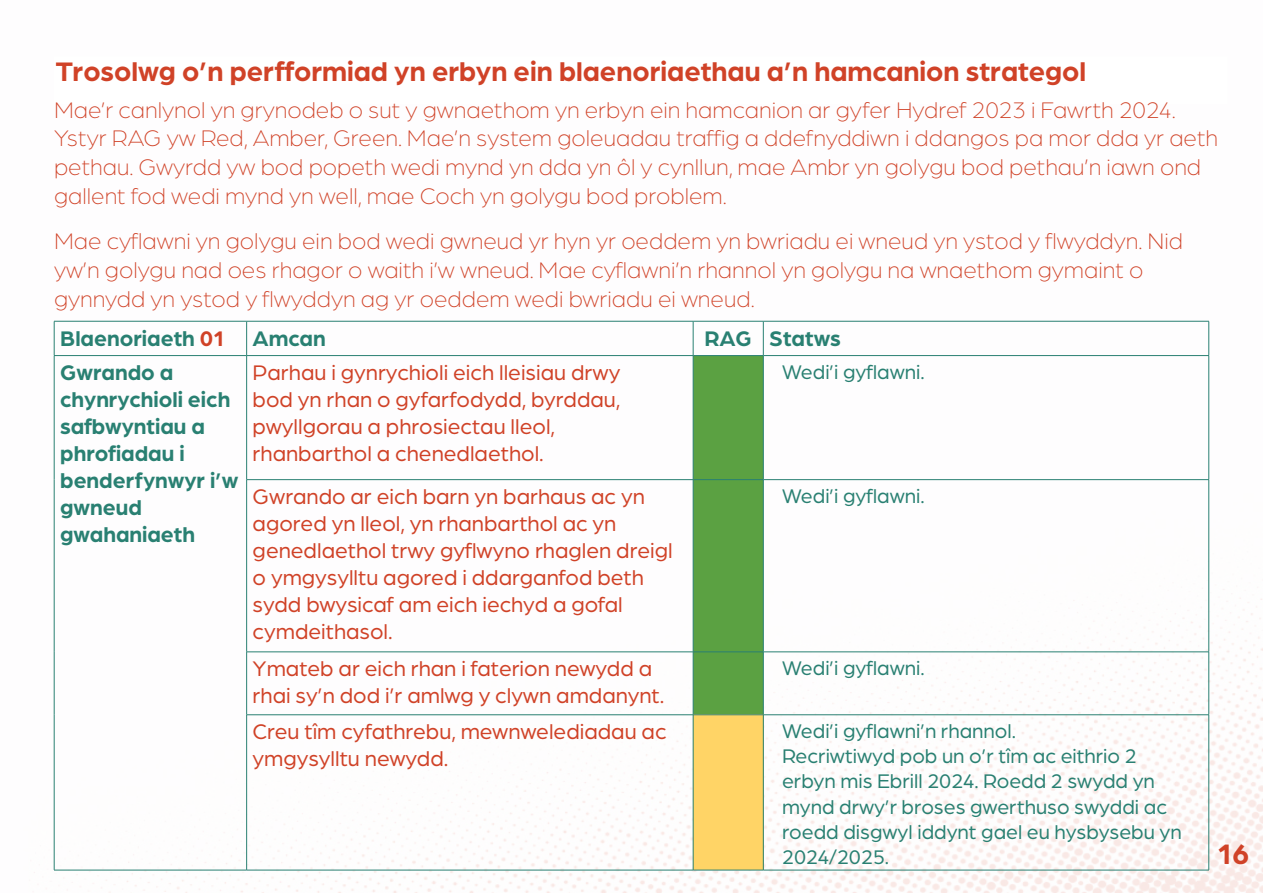
<style>
.page{position:relative;width:1263px;height:893px;background:#fff}
.page>*{position:absolute;margin:0;border:0;box-sizing:border-box;transform-origin:0 0}
.t1{font:700 30px "Arboria";color:#d04227}
.t2{font:700 28.5px "Arboria";color:#d04227}
.t3{font:300 24px/28.8px "Arboria";color:#d04227}
.t4{font:22.5px/27px "Arboria";color:#d04227}
.t5{font:700 22.5px/27px "Arboria";color:#298072}
.t6{font:21px/25.2px "Arboria";color:#298072}
.s1{color:#d04227}
</style>
<div class="page">
<img style="left:34px;top:320px;width:1229px;height:573px">
<div style="left:694px;top:356px;width:69px;height:358px;background:#5ba142"></div>
<div style="left:693px;top:715px;width:70px;height:155px;background:#ffd466"></div>
<hr style="left:54px;top:356px;width:1px;height:124px;background:#298072">
<hr style="left:246px;top:356px;width:1px;height:123px;background:#298072">
<hr style="left:693px;top:356px;width:1px;height:123px;background:#298072">
<hr style="left:763px;top:356px;width:1px;height:123px;background:#298072">
<hr style="left:1208px;top:356px;width:1px;height:123px;background:#298072">
<hr style="left:54px;top:480px;width:1px;height:172px;background:#298072">
<hr style="left:246px;top:479px;width:447px;height:1px;background:#298072">
<hr style="left:246px;top:480px;width:1px;height:172px;background:#298072">
<hr style="left:693px;top:479px;width:70px;height:1px;background:#298072">
<hr style="left:693px;top:480px;width:1px;height:172px;background:#298072">
<hr style="left:763px;top:479px;width:446px;height:1px;background:#298072">
<hr style="left:763px;top:480px;width:1px;height:172px;background:#298072">
<hr style="left:1208px;top:480px;width:1px;height:172px;background:#298072">
<hr style="left:54px;top:652px;width:1px;height:63px;background:#298072">
<hr style="left:246px;top:652px;width:447px;height:1px;background:#298072">
<hr style="left:246px;top:652px;width:1px;height:63px;background:#298072">
<hr style="left:693px;top:652px;width:70px;height:1px;background:#298072">
<hr style="left:693px;top:652px;width:1px;height:63px;background:#298072">
<hr style="left:763px;top:652px;width:446px;height:1px;background:#298072">
<hr style="left:763px;top:652px;width:1px;height:63px;background:#298072">
<hr style="left:1208px;top:652px;width:1px;height:63px;background:#298072">
<hr style="left:54px;top:715px;width:1px;height:155px;background:#298072">
<hr style="left:246px;top:714px;width:447px;height:1px;background:#298072">
<hr style="left:246px;top:715px;width:1px;height:155px;background:#298072">
<hr style="left:693px;top:714px;width:70px;height:1px;background:#298072">
<hr style="left:693px;top:715px;width:1px;height:155px;background:#298072">
<hr style="left:763px;top:714px;width:446px;height:1px;background:#298072">
<hr style="left:763px;top:715px;width:1px;height:155px;background:#298072">
<hr style="left:1208px;top:715px;width:1px;height:155px;background:#298072">
<hr style="left:54px;top:870px;width:193px;height:1px;background:#298072">
<hr style="left:247px;top:870px;width:446px;height:1px;background:#298072">
<hr style="left:693px;top:870px;width:70px;height:1px;background:#298072">
<hr style="left:763px;top:870px;width:446px;height:1px;background:#298072">
<hr style="left:54px;top:321px;width:193px;height:1px;background:#298072">
<hr style="left:54px;top:321px;width:1px;height:34px;background:#298072">
<hr style="left:247px;top:321px;width:446px;height:1px;background:#298072">
<hr style="left:246px;top:321px;width:1px;height:34px;background:#298072">
<hr style="left:693px;top:321px;width:70px;height:1px;background:#298072">
<hr style="left:693px;top:321px;width:1px;height:34px;background:#298072">
<hr style="left:763px;top:321px;width:446px;height:1px;background:#298072">
<hr style="left:763px;top:321px;width:1px;height:34px;background:#298072">
<hr style="left:1208px;top:321px;width:1px;height:34px;background:#298072">
<hr style="left:54px;top:355px;width:193px;height:1px;background:#298072">
<hr style="left:247px;top:355px;width:446px;height:1px;background:#298072">
<hr style="left:693px;top:355px;width:70px;height:1px;background:#298072">
<hr style="left:763px;top:355px;width:446px;height:1px;background:#298072">
<p class="t2" style="left:56px;top:52px;width:1032px">Trosolwg o’n perfformiad yn erbyn ein blaenoriaethau a’n hamcanion strategol</p>
<p class="t3" style="left:54px;top:94px;width:1123px">Mae’r canlynol yn grynodeb o sut y gwnaethom yn erbyn ein hamcanion ar gyfer Hydref 2023 i Fawrth 2024.</p>
<p class="t3" style="left:54px;top:123px;width:1166px">Ystyr RAG yw Red, Amber, Green. Mae’n system goleuadau traffig a ddefnyddiwn i ddangos pa mor dda yr aeth pethau. Gwyrdd yw bod popeth wedi mynd yn dda yn ôl y cynllun, mae Ambr yn golygu bod pethau’n iawn ond gallent fod wedi mynd yn well, mae Coch yn golygu bod problem.</p>
<p class="t3" style="left:54px;top:226px;width:1130px">Mae cyflawni yn golygu ein bod wedi gwneud yr hyn yr oeddem yn bwriadu ei wneud yn ystod y flwyddyn. Nid</p>
<p class="t3" style="left:54px;top:255px;width:1091px">yw’n golygu nad oes rhagor o waith i’w wneud. Mae cyflawni’n rhannol yn golygu na wnaethom gymaint o gynnydd yn ystod y flwyddyn ag yr oeddem wedi bwriadu ei wneud.</p>
<p class="t5" style="left:60px;top:323px;width:166px">Blaenoriaeth <span class="s1">01</span></p>
<p class="t5" style="left:253px;top:323px;width:75px">Amcan</p>
<p class="t5" style="left:704px;top:323px;width:49px">RAG</p>
<p class="t5" style="left:769px;top:323px;width:73px">Statws</p>
<p class="t5" style="left:60px;top:358px;width:172px">Gwrando a chynrychioli eich</p>
<p class="t5" style="left:60px;top:412px;width:146px">safbwyntiau a phrofiadau i</p>
<p class="t5" style="left:60px;top:466px;width:180px">benderfynwyr i’w gwneud</p>
<p class="t5" style="left:60px;top:520px;width:136px">gwahaniaeth</p>
<p class="t4" style="left:253px;top:358px;width:369px">Parhau i gynrychioli eich lleisiau drwy bod yn rhan o gyfarfodydd, byrddau, pwyllgorau a phrosiectau lleol, rhanbarthol a chenedlaethol.</p>
<p class="t6" style="left:782px;top:358px;width:144px">Wedi’i gyflawni.</p>
<p class="t4" style="left:253px;top:482px;width:422px">Gwrando ar eich barn yn barhaus ac yn agored yn lleol, yn rhanbarthol ac yn genedlaethol trwy gyflwyno rhaglen dreigl o ymgysylltu agored i ddarganfod beth sydd bwysicaf am eich iechyd a gofal cymdeithasol.</p>
<p class="t6" style="left:782px;top:482px;width:144px">Wedi’i gyflawni.</p>
<p class="t4" style="left:253px;top:654px;width:413px">Ymateb ar eich rhan i faterion newydd a rhai sy’n dod i’r amlwg y clywn amdanynt.</p>
<p class="t6" style="left:782px;top:655px;width:144px">Wedi’i gyflawni.</p>
<p class="t4" style="left:253px;top:717px;width:415px">Creu tîm cyfathrebu, mewnwelediadau ac ymgysylltu newydd.</p>
<p class="t6" style="left:782px;top:718px;width:236px">Wedi’i gyflawni’n rhannol.</p>
<p class="t6" style="left:782px;top:743px;width:401px">Recriwtiwyd pob un o’r tîm ac eithrio 2 erbyn mis Ebrill 2024. Roedd 2 swydd yn mynd drwy’r broses gwerthuso swyddi ac roedd disgwyl iddynt gael eu hysbysebu yn 2024/2025.</p>
<p class="t1" style="left:1217px;top:833px;width:34px">16</p>
</div>
